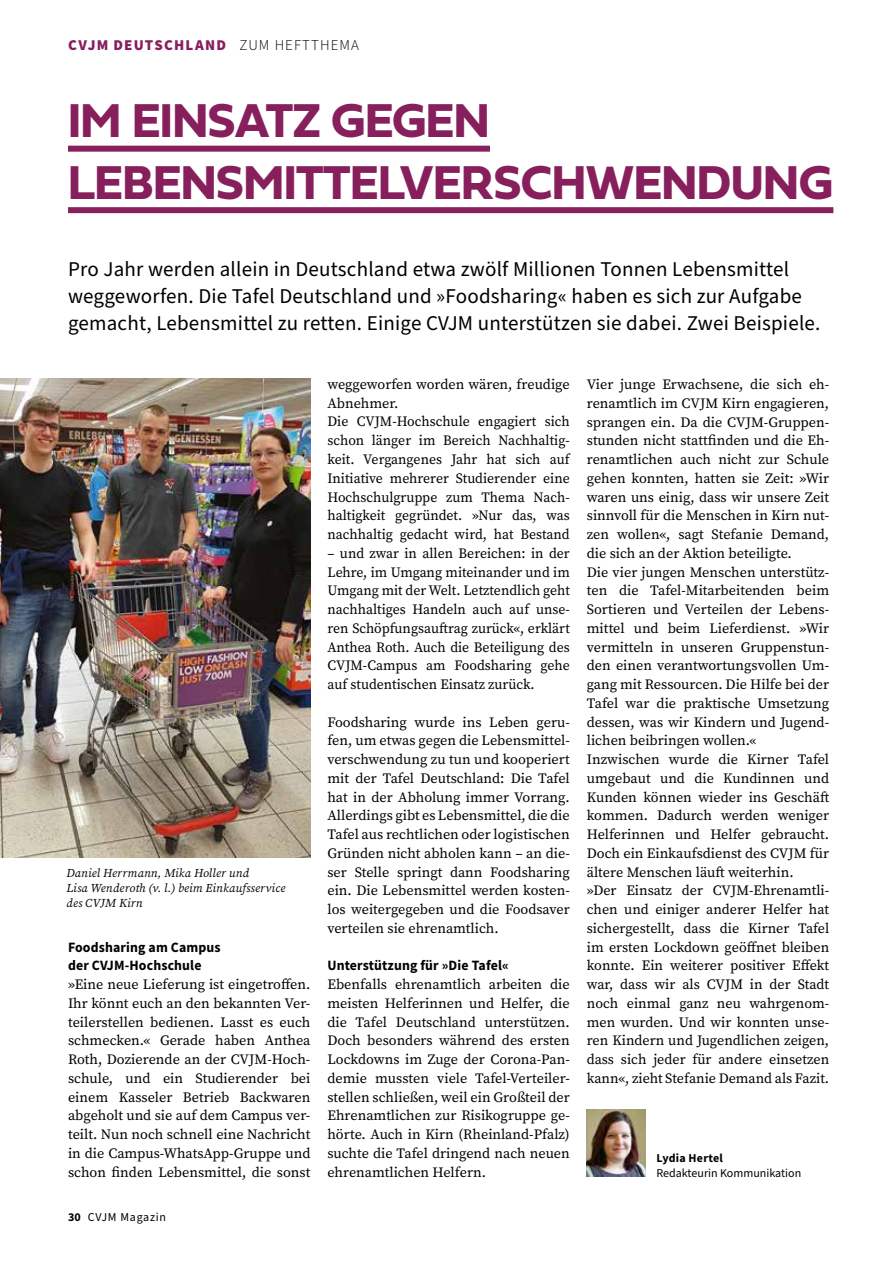
<style>
.page{position:relative;width:893px;height:1263px;background:#fff}
.page>*{position:absolute;margin:0;border:0;box-sizing:border-box;transform-origin:0 0}
.t1{font:49.5px/61.5px "Fieldwork Geo Bold";letter-spacing:-.01em;color:#871f5d}
.t2{font:21px/27px "Source Sans Pro";letter-spacing:.01em;color:#000}
.t3{font:900 15px "Source Sans Pro";letter-spacing:.08em;color:#871f5d}
.t4{font:14.25px/18.8px "Source Serif Pro";color:#000;text-align:justify}
.t5{font:700 14.25px/18.8px "Source Sans Pro";letter-spacing:.01em;color:#000}
.t6{font:italic 12px/15px "Source Serif Pro";letter-spacing:.015em;color:#000}
.t7{font:12px "Source Sans Pro";color:#000}
.t8{font:12px "Source Sans Pro";letter-spacing:.06em;color:#000}
.t9{font:700 12px "Source Sans Pro";letter-spacing:.02em;color:#000}
.s1{font-weight:300;color:#000}
.s2{font-weight:700}
</style>
<div class="page">
<div style="left:68px;top:146px;width:422px;height:6px;background:#871f5d"></div>
<div style="left:68px;top:207px;width:765px;height:6px;background:#871f5d"></div>
<img style="left:0;top:379px;width:310px;height:479px">
<img style="left:587px;top:1109px;width:59px;height:68px">
<p class="t3" style="left:68px;top:34px;width:292px">CVJM DEUTSCHLAND <span class="s1">ZUM HEFTTHEMA</span></p>
<h1 class="t1" style="left:68px;top:88px;width:766px">IM EINSATZ GEGEN<br>LEBENSMITTELVERSCHWENDUNG</h1>
<p class="t2" style="left:68px;top:257px;width:754px">Pro Jahr werden allein in Deutschland etwa zwölf Millionen Tonnen Lebensmittel weggeworfen. Die Tafel Deutschland und »Foodsharing« haben es sich zur Aufgabe gemacht, Lebensmittel zu retten. Einige CVJM unterstützen sie dabei. Zwei Beispiele.</p>
<p class="t6" style="left:66px;top:865px;width:220px">Daniel Herrmann, Mika Holler und<br>Lisa Wenderoth (v. l.) beim Einkaufsservice des CVJM Kirn</p>
<p class="t5" style="left:68px;top:937px;width:154px">Foodsharing am Campus der CVJM-Hochschule</p>
<p class="t4" style="left:68px;top:975px;width:244px">»Eine neue Lieferung ist eingetroffen.<br>Ihr könnt euch an den bekannten Ver&shy;teilerstellen bedienen. Lasst es euch schmecken.« Gerade haben Anthea Roth, Dozierende an der CVJM-Hoch&shy;schule, und ein Studierender bei einem Kasseler Betrieb Backwaren abgeholt und sie auf dem Campus ver&shy;teilt. Nun noch schnell eine Nachricht in die Campus-WhatsApp-Gruppe und schon finden Lebensmittel, die sonst</p>
<p class="t8" style="left:68px;top:1209px;width:100px"><span class="s2">30</span> CVJM Magazin</p>
<p class="t4" style="left:327px;top:375px;width:244px;text-align:left">weggeworfen worden wären, freudige Abnehmer.<br>Die CVJM-Hochschule engagiert sich schon länger im Bereich Nachhaltig&shy;keit. Vergangenes Jahr hat sich auf Initiative mehrerer Studierender eine Hochschulgruppe zum Thema Nach&shy;haltigkeit gegründet. »Nur das, was nachhaltig gedacht wird, hat Bestand</p>
<p class="t4" style="left:327px;top:544px;width:244px">– und zwar in allen Bereichen: in der Lehre, im Umgang miteinander und im Umgang mit der Welt. Letztendlich geht nachhaltiges Handeln auch auf unse&shy;ren Schöpfungsauftrag zurück«, erklärt Anthea Roth. Auch die Beteiligung des CVJM-Campus am Foodsharing gehe auf studentischen Einsatz zurück.</p>
<p class="t4" style="left:327px;top:712px;width:244px">Foodsharing wurde ins Leben geru&shy;fen, um etwas gegen die Lebensmittel&shy;verschwendung zu tun und kooperiert mit der Tafel Deutschland: Die Tafel hat in der Abholung immer Vorrang.<br>Allerdings gibt es Lebensmittel, die die Tafel aus rechtlichen oder logistischen Gründen nicht abholen kann – an die&shy;ser Stelle springt dann Foodsharing ein. Die Lebensmittel werden kosten&shy;los weitergegeben und die Foodsaver verteilen sie ehrenamtlich.</p>
<p class="t5" style="left:327px;top:956px;width:183px">Unterstützung für »Die Tafel«</p>
<p class="t4" style="left:327px;top:975px;width:244px">Ebenfalls ehrenamtlich arbeiten die meisten Helferinnen und Helfer, die die Tafel Deutschland unterstützen.<br>Doch besonders während des ersten Lockdowns im Zuge der Corona-Pan&shy;demie mussten viele Tafel-Verteiler&shy;stellen schließen, weil ein Großteil der Ehrenamtlichen zur Risikogruppe ge&shy;hörte. Auch in Kirn (Rheinland-Pfalz) suchte die Tafel dringend nach neuen ehrenamtlichen Helfern.</p>
<p class="t4" style="left:587px;top:375px;width:244px;text-align:left">Vier junge Erwachsene, die sich eh&shy;renamtlich im CVJM Kirn engagieren, sprangen ein. Da die CVJM-Gruppen&shy;stunden nicht stattfinden und die Eh&shy;renamtlichen auch nicht zur Schule gehen konnten, hatten sie Zeit: »Wir waren uns einig, dass wir unsere Zeit sinnvoll für die Menschen in Kirn nut&shy;zen wollen«, sagt Stefanie Demand, die sich an der Aktion beteiligte.<br>Die vier jungen Menschen unterstütz&shy;ten die Tafel-Mitarbeitenden beim Sortieren und Verteilen der Lebens&shy;mittel und beim Lieferdienst. »Wir vermitteln in unseren Gruppenstun&shy;den einen verantwortungsvollen Um&shy;gang mit Ressourcen. Die Hilfe bei der Tafel war die praktische Umsetzung dessen, was wir Kindern und Jugend&shy;lichen beibringen wollen.« Inzwischen wurde die Kirner Tafel umgebaut und die Kundinnen und Kunden können wieder ins Geschäft kommen. Dadurch werden weniger Helferinnen und Helfer gebraucht.<br>Doch ein Einkaufsdienst des CVJM für ältere Menschen läuft weiterhin.<br>»Der Einsatz der CVJM-Ehrenamtli&shy;chen und einiger anderer Helfer hat sichergestellt, dass die Kirner Tafel im ersten Lockdown geöffnet bleiben konnte. Ein weiterer positiver Effekt war, dass wir als CVJM in der Stadt noch einmal ganz neu wahrgenom&shy;men wurden. Und wir konnten unse&shy;ren Kindern und Jugendlichen zeigen, dass sich jeder für andere einsetzen kann«, zieht Stefanie Demand als Fazit.</p>
<p class="t9" style="left:657px;top:1150px;width:68px">Lydia Hertel</p>
<p class="t7" style="left:657px;top:1165px;width:146px">Redakteurin Kommunikation</p>
</div>
